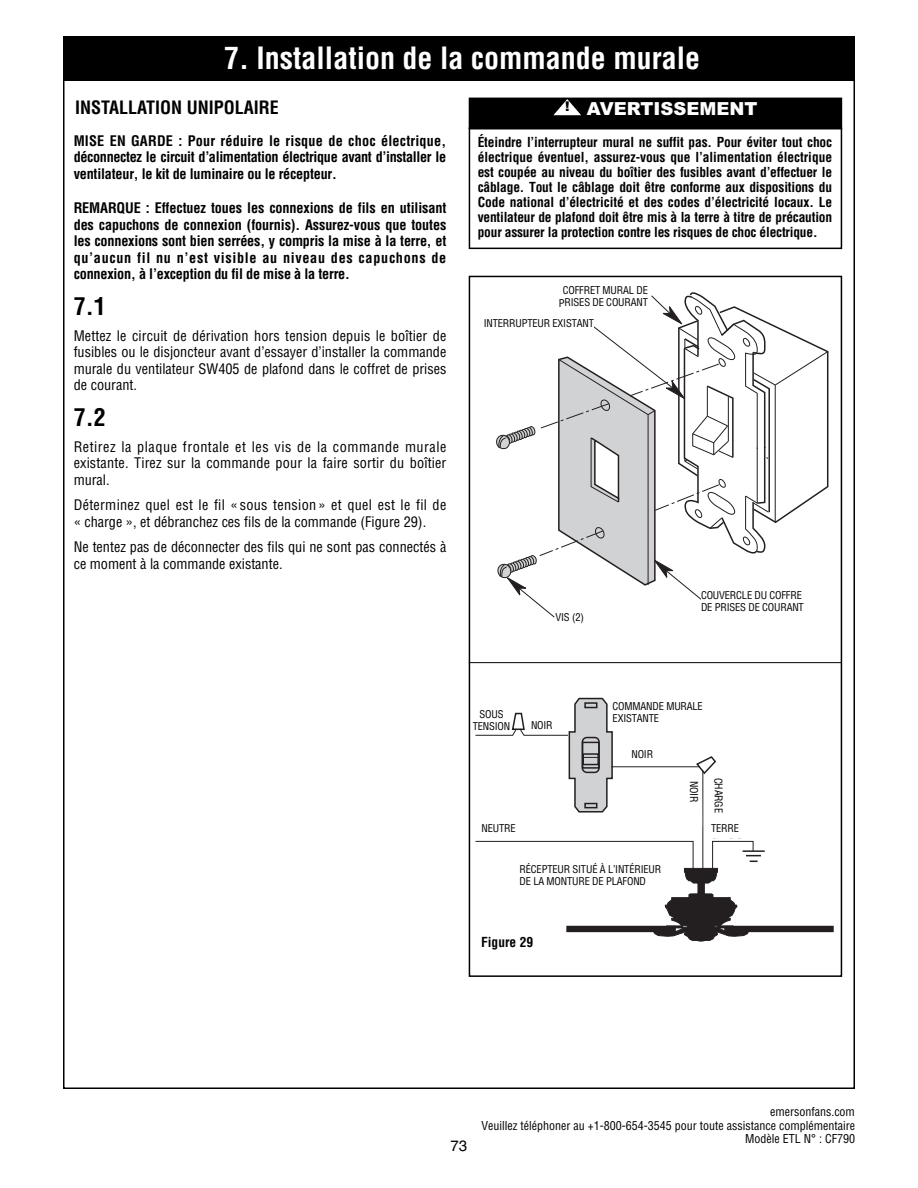
<style>
.page{position:relative;width:918px;height:1188px;background:#fff}
.page>*{position:absolute;margin:0;border:0;box-sizing:border-box;transform-origin:0 0}
.t1{font:700 condensed 30px "Helvetica";color:#fff}
.t2{font:700 condensed 24px "Helvetica";color:#000}
.t3{font:700 condensed 18px "Helvetica";color:#000}
.t4{font:900 18px "Arial";color:#fff}
.t5{font:15px "Helvetica";color:#000}
.t6{font:700 condensed 14.25px/16.5px "Helvetica";letter-spacing:-.015em;color:#000;text-align:justify}
.t7{font:condensed 14.25px/16.5px "Helvetica";color:#000;text-align:justify}
.t8{font:condensed 14.25px/16.5px "Helvetica";letter-spacing:.02em;color:#000}
.t9{font:700 condensed 13.5px/15px "Helvetica";letter-spacing:-.015em;color:#000;text-align:justify}
.t10{font:condensed 13.5px/21.8px "Helvetica";color:#231f20}
.t11{font:condensed 12px/13.5px "Helvetica";color:#000;text-align:right}
.t12{font:condensed 10.5px/12px "Helvetica";letter-spacing:-.015em;color:#000}
</style>
<div class="page">
<div style="left:63px;top:36px;width:792px;height:45px;background:#000"></div>
<div style="left:724px;top:926px;width:110px;height:6px;border:2px solid #231f20"></div>
<svg style="left:476px;top:697px;width:138px;height:116px"></svg>
<svg style="left:695px;top:756px;width:22px;height:19px"></svg>
<hr style="left:612px;top:766px;width:87px;height:1px;background:#231f20">
<hr style="left:702px;top:771px;width:1px;height:97px;background:#231f20">
<hr style="left:743px;top:850px;width:22px;height:2px;background:#231f20">
<svg style="left:476px;top:841px;width:285px;height:101px"></svg>
<div style="left:469px;top:276px;width:373px;height:701px;border:2px solid #000"></div>
<div style="left:481px;top:925px;width:60px;height:36px;background:#fff"></div>
<svg style="left:496px;top:292px;width:333px;height:326px"></svg>
<hr style="left:469px;top:662px;width:372px;height:1px;background:#000">
<div style="left:469px;top:127px;width:373px;height:122px;border:2px solid #000"></div>
<div style="left:470px;top:99px;width:371px;height:29px;background:#000"></div>
<div style="left:469px;top:98px;width:373px;height:31px;border:2px solid #000"></div>
<svg style="left:553px;top:99px;width:28px;height:16px"></svg>
<div style="left:535px;top:286px;width:113px;height:26px;background:#fff"></div>
<div style="left:482px;top:312px;width:112px;height:25px;background:#fff"></div>
<div style="left:701px;top:590px;width:112px;height:24px;background:#fff"></div>
<div style="left:555px;top:609px;width:83px;height:19px;background:#fff"></div>
<div style="left:613px;top:698px;width:113px;height:31px;background:#fff"></div>
<div style="left:472px;top:710px;width:39px;height:22px;background:#fff"></div>
<div style="left:531px;top:719px;width:31px;height:14px;background:#fff"></div>
<div style="left:520px;top:860px;width:163px;height:32px;background:#fff"></div>
<h1 class="t1" style="left:224px;top:41px;width:477px">7. Installation de la commande murale</h1>
<p class="t3" style="left:75px;top:97px;width:205px">INSTALLATION UNIPOLAIRE</p>
<p class="t6" style="left:74px;top:132px;width:374px">MISE EN GARDE : Pour réduire le risque de choc électrique, déconnectez le circuit d’alimentation électrique avant d’installer le ventilateur, le kit de luminaire ou le récepteur.</p>
<p class="t6" style="left:74px;top:200px;width:374px">REMARQUE : Effectuez toues les connexions de fils en utilisant des capuchons de connexion (fournis). Assurez-vous que toutes les connexions sont bien serrées, y compris la mise à la terre, et qu’aucun fil nu n’est visible au niveau des capuchons de connexion, à l’exception du fil de mise à la terre.</p>
<h2 class="t2" style="left:74px;top:293px;width:33px">7.1</h2>
<p class="t7" style="left:74px;top:327px;width:374px">Mettez le circuit de dérivation hors tension depuis le boîtier de fusibles ou le disjoncteur avant d’essayer d’installer la commande murale du ventilateur SW405 de plafond dans le coffret de prises de courant.</p>
<h2 class="t2" style="left:74px;top:404px;width:33px">7.2</h2>
<p class="t7" style="left:74px;top:438px;width:374px">Retirez la plaque frontale et les vis de la commande murale existante. Tirez sur la commande pour la faire sortir du boîtier mural.</p>
<p class="t8" style="left:74px;top:497px;width:374px">Déterminez quel est le fil « sous tension » et quel est le fil de « charge », et débranchez ces fils de la commande (Figure 29).</p>
<p class="t7" style="left:74px;top:539px;width:374px">Ne tentez pas de déconnecter des fils qui ne sont pas connectés à ce moment à la commande existante.</p>
<p class="t4" style="left:565px;top:98px;width:194px"><sup>!</sup> AVERTISSEMENT</p>
<p class="t9" style="left:478px;top:135px;width:356px">Éteindre l’interrupteur mural ne suffit pas. Pour éviter tout choc électrique éventuel, assurez-vous que l’alimentation électrique est coupée au niveau du boîtier des fusibles avant d’effectuer le câblage. Tout le câblage doit être conforme aux dispositions du Code national d’électricité et des codes d’électricité locaux. Le ventilateur de plafond doit être mis à la terre à titre de précaution pour assurer la protection contre les risques de choc électrique.</p>
<p class="t12" style="left:559px;top:285px;width:91px;text-align:center">COFFRET MURAL DE<br>PRISES DE COURANT</p>
<p class="t12" style="left:484px;top:318px;width:112px">INTERRUPTEUR EXISTANT</p>
<p class="t10" style="left:486px;top:281px;width:163px;line-height:28.5px;text-indent:56px">WALL OUTLET BOX<br>EXISTING SWITCH</p>
<p class="t12" style="left:555px;top:612px;width:30px">VIS (2)</p>
<p class="t12" style="left:701px;top:589px;width:104px">COUVERCLE DU COFFRE<br>DE PRISES DE COURANT</p>
<p class="t10" style="left:704px;top:590px;width:63px">FACEPLATE</p>
<p class="t12" style="left:473px;top:708px;width:39px;text-align:center">SOUS<br>TENSION</p>
<p class="t12" style="left:531px;top:719px;width:23px">NOIR</p>
<p class="t10" style="left:480px;top:717px;width:25px">HOT</p>
<p class="t10" style="left:533px;top:717px;width:23px">BLK</p>
<p class="t12" style="left:482px;top:822px;width:36px">NEUTRE</p>
<p class="t10" style="left:482px;top:821px;width:54px">NEUTRAL</p>
<p class="t10" style="left:615px;top:696px;width:54px">EXISTING</p>
<p class="t12" style="left:613px;top:701px;width:92px">COMMANDE MURALE<br>EXISTANTE</p>
<p class="t12" style="left:631px;top:748px;width:23px">NOIR</p>
<p class="t10" style="left:633px;top:748px;width:38px">BLACK</p>
<p class="t12" style="left:700px;top:781px;width:23px;rotate:90deg">NOIR</p>
<p class="t12" style="left:724px;top:778px;width:37px;rotate:90deg">CHARGE</p>
<p class="t10" style="left:727px;top:782px;width:39px;rotate:90deg">LOAD<br>BLACK</p>
<p class="t12" style="left:711px;top:822px;width:29px">TERRE</p>
<p class="t10" style="left:711px;top:822px;width:51px">GROUND</p>
<p class="t12" style="left:520px;top:863px;width:143px">RÉCEPTEUR SITUÉ À L’INTÉRIEUR<br>DE LA MONTURE DE PLAFOND</p>
<p class="t10" style="left:520px;top:866px;width:157px;line-height:13.5px">RECEIVER LOCATED WITHIN<br>THE CEILING COVER</p>
<p class="t9" style="left:481px;top:935px;width:54px">Figure 29</p>
<p class="t5" style="left:451px;top:1140px;width:18px">73</p>
<p class="t11" style="left:481px;top:1106px;width:375px">emersonfans.com<br>Veuillez téléphoner au +1-800-654-3545 pour toute assistance complémentaire<br>Modèle ETL N° : CF790</p>
</div>
